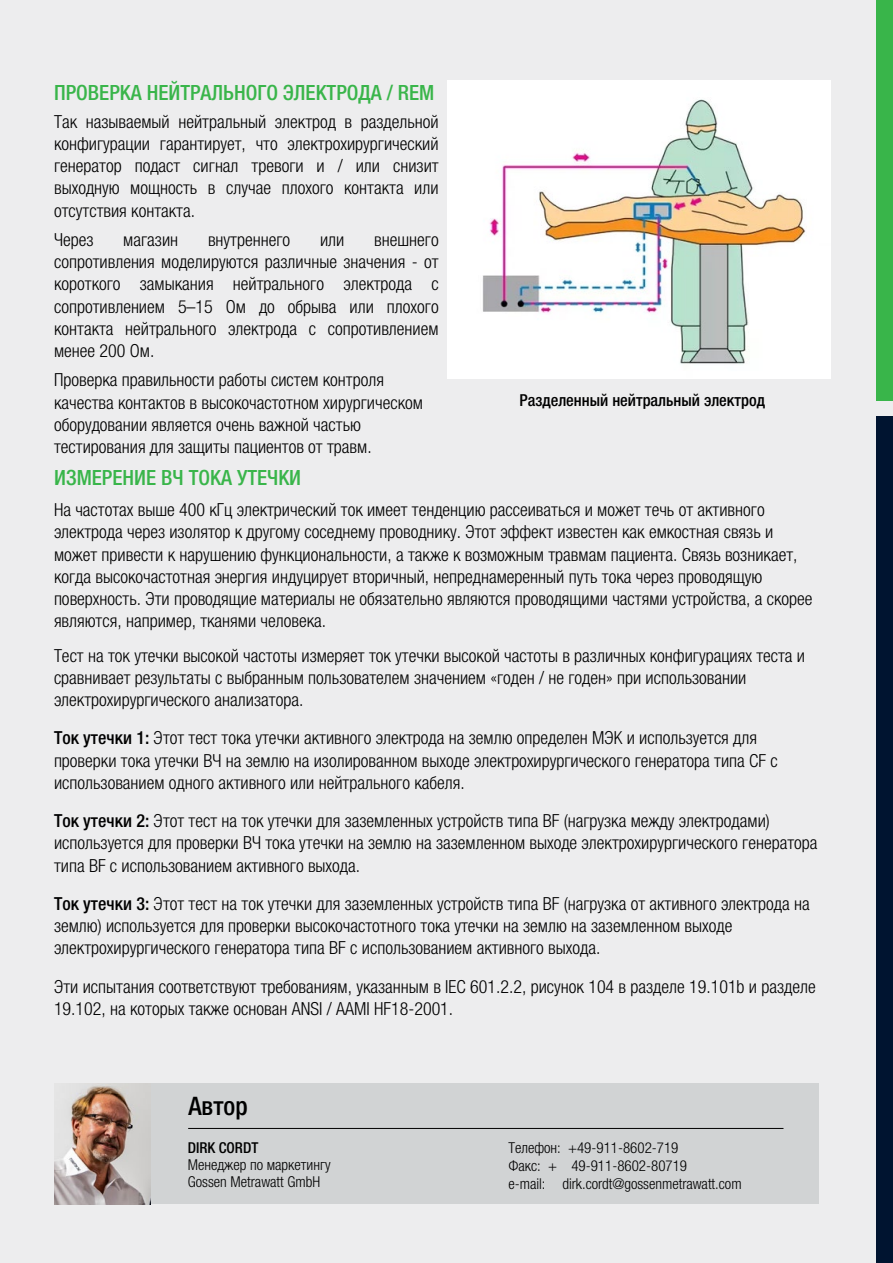
<style>
.page{position:relative;width:893px;height:1263px;background:#ededee}
.page>*{position:absolute;margin:0;border:0;box-sizing:border-box;transform-origin:0 0}
.t1{font:500 condensed 25.5px "Helvetica Neue LTW1 G";color:#000}
.t2{font:500 condensed 21px "Helvetica Neue LTW1 G";color:#39b54a}
.t3{font:300 condensed 18px/22.2px "Helvetica Neue LTW1 G";color:#000}
.t4{font:500 condensed 16.5px "Helvetica Neue LTW1 G";color:#000}
.t5{font:300 condensed 15px/18px "Helvetica Neue LTW1 G";color:#000}
.t6{font:500 condensed 15px "Helvetica Neue LTW1 G";color:#000}
.s1{font-weight:500}
</style>
<div class="page">
<div style="left:876px;top:0;width:17px;height:401px;background:#39b54a"></div>
<div style="left:876px;top:417px;width:17px;height:846px;background:#001430"></div>
<div style="left:149px;top:1083px;width:670px;height:121px;background:#d1d3d4"></div>
<hr style="left:188px;top:1128px;width:595px;height:1px;background:#000">
<img style="left:54px;top:1083px;width:97px;height:121px">
<img style="left:448px;top:80px;width:383px;height:299px">
<p class="t2" style="left:54px;top:80px;width:382px">ПРОВЕРКА НЕЙТРАЛЬНОГО ЭЛЕКТРОДА / REM</p>
<p class="t3" style="left:54px;top:111px;width:386px;text-align:justify">Так называемый нейтральный электрод в раздельной конфигурации гарантирует, что электрохирургический генератор подаст сигнал тревоги и / или снизит выходную мощность в случае плохого контакта или отсутствия контакта.</p>
<p class="t3" style="left:54px;top:229px;width:41px">Через</p>
<p class="t3" style="left:123px;top:229px;width:56px">магазин</p>
<p class="t3" style="left:208px;top:229px;width:84px">внутреннего</p>
<p class="t3" style="left:320px;top:229px;width:26px">или</p>
<p class="t3" style="left:54px;top:229px;width:386px;text-align:justify;text-indent:320px">внешнего сопротивления моделируются различные значения - от короткого замыкания нейтрального электрода с сопротивлением 5–15 Ом до обрыва или плохого контакта нейтрального электрода с сопротивлением менее 200 Ом.</p>
<p class="t3" style="left:54px;top:369px;width:370px">Проверка правильности работы систем контроля качества контактов в высокочастотном хирургическом оборудовании является очень важной частью тестирования для защиты пациентов от травм.</p>
<p class="t2" style="left:54px;top:465px;width:249px">ИЗМЕРЕНИЕ ВЧ ТОКА УТЕЧКИ</p>
<p class="t3" style="left:54px;top:499px;width:760px">На частотах выше 400 кГц электрический ток имеет тенденцию рассеиваться и может течь от активного электрода через изолятор к другому соседнему проводнику. Этот эффект известен как емкостная связь и может привести к нарушению функциональности, а также к возможным травмам пациента. Связь возникает, когда высокочастотная энергия индуцирует вторичный, непреднамеренный путь тока через проводящую поверхность. Эти проводящие материалы не обязательно являются проводящими частями устройства, а скорее являются, например, тканями человека.</p>
<p class="t3" style="left:54px;top:644px;width:753px">Тест на ток утечки высокой частоты измеряет ток утечки высокой частоты в различных конфигурациях теста и сравнивает результаты с выбранным пользователем значением «годен / не годен» при использовании электрохирургического анализатора.</p>
<p class="t3" style="left:54px;top:727px;width:725px"><span class="s1">Ток утечки 1:</span> Этот тест тока утечки активного электрода на землю определен МЭК и используется для проверки тока утечки ВЧ на землю на изолированном выходе электрохирургического генератора типа CF с использованием одного активного или нейтрального кабеля.</p>
<p class="t3" style="left:54px;top:810px;width:765px"><span class="s1">Ток утечки 2:</span> Этот тест на ток утечки для заземленных устройств типа BF (нагрузка между электродами) используется для проверки ВЧ тока утечки на землю на заземленном выходе электрохирургического генератора типа BF с использованием активного выхода.</p>
<p class="t3" style="left:54px;top:892px;width:757px"><span class="s1">Ток утечки 3:</span> Этот тест на ток утечки для заземленных устройств типа BF (нагрузка от активного электрода на землю) используется для проверки высокочастотного тока утечки на землю на заземленном выходе электрохирургического генератора типа BF с использованием активного выхода.</p>
<p class="t3" style="left:54px;top:976px;width:763px">Эти испытания соответствуют требованиям, указанным в IEC 601.2.2, рисунок 104 в разделе 19.101b и разделе<br>19.102, на которых также основан ANSI / AAMI HF18-2001.</p>
<p class="t4" style="left:519px;top:390px;width:247px">Разделенный нейтральный электрод</p>
<h1 class="t1" style="left:188px;top:1091px;width:61px">Автор</h1>
<p class="t6" style="left:188px;top:1138px;width:72px">DIRK CORDT</p>
<p class="t5" style="left:188px;top:1155px;width:144px">Менеджер по маркетингу<br>Gossen Metrawatt GmbH</p>
<p class="t5" style="left:508px;top:1138px;width:235px">Телефон: +49-911-8602-719<br>Факс: + 49-911-8602-80719<br>e-mail: dirk.cordt@gossenmetrawatt.com</p>
</div>
